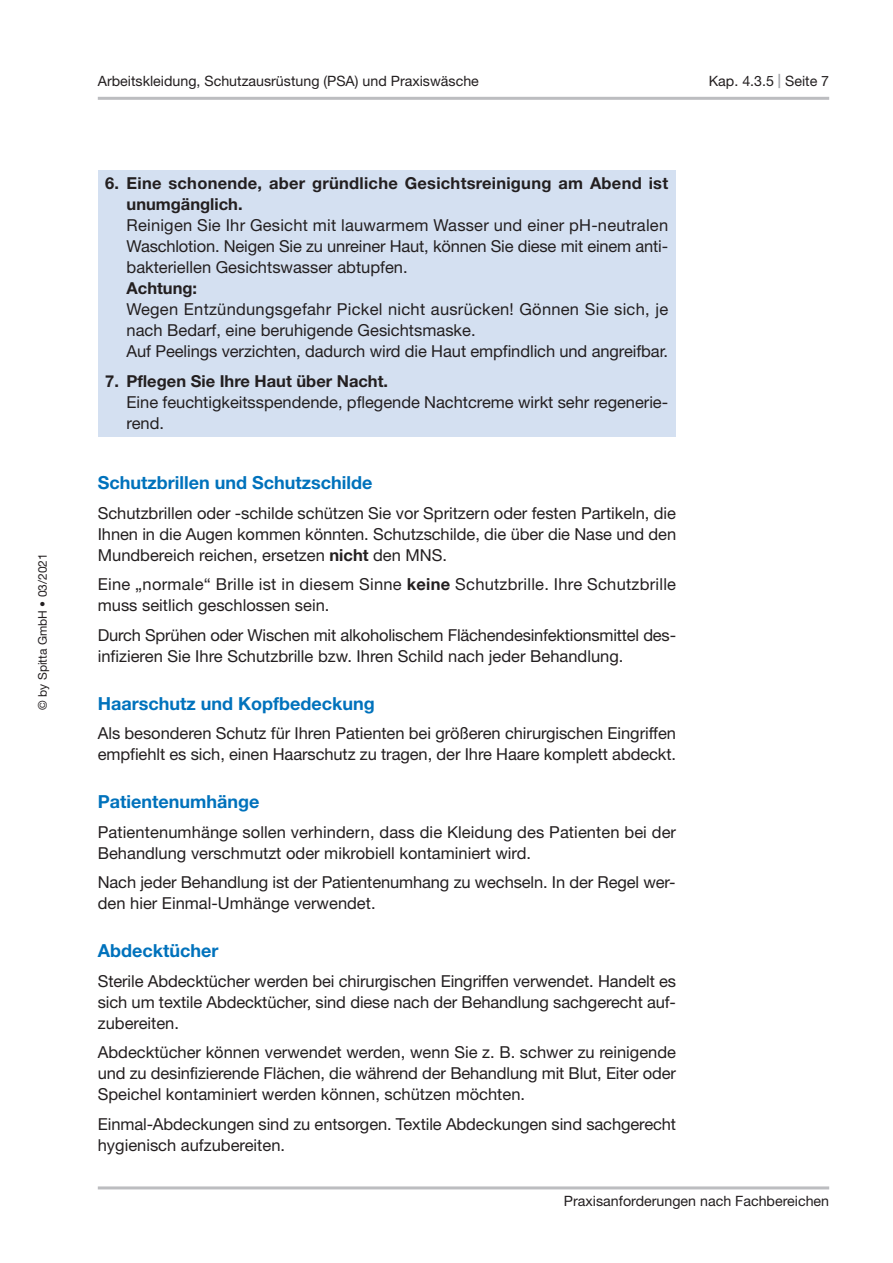
<style>
.page{position:relative;width:893px;height:1263px;background:#fff}
.page>*{position:absolute;margin:0;border:0;box-sizing:border-box;transform-origin:0 0}
.t1{font:700 18px "Helvetica Neue LT Pro";color:#0072bc}
.t2{font:16.5px/21px "Helvetica Neue";color:#231f20}
.t3{font:700 16.5px/21px "Helvetica Neue LT Pro";letter-spacing:.015em;color:#231f20}
.t4{font:14.25px "Helvetica Neue";color:#231f20}
.t5{font:12px "Helvetica Neue";color:#231f20}
.s1{font-weight:700;color:#a8a9ad}
.s2{font-weight:700}
</style>
<div class="page">
<hr style="left:98px;top:97px;width:731px;height:3px;background:#bcbdc0">
<hr style="left:98px;top:1186px;width:731px;height:3px;background:#bcbdc0">
<div style="left:98px;top:170px;width:578px;height:267px;background:#d4e0f1"></div>
<p class="t5" style="left:38px;top:709px;width:158px;rotate:-90deg">© by Spitta GmbH • 03/2021</p>
<p class="t4" style="left:98px;top:76px;width:383px">Arbeitskleidung, Schutzausrüstung (PSA) und Praxiswäsche</p>
<p class="t4" style="left:709px;top:76px;width:122px">Kap. 4.3.5 <span class="s1">|</span> Seite 7</p>
<p class="t3" style="left:127px;top:175px;width:543px;text-indent:-21px">6. Eine schonende, aber gründliche Gesichtsreinigung am Abend ist unumgänglich.</p>
<p class="t2" style="left:127px;top:217px;width:543px;text-align:justify">Reinigen Sie Ihr Gesicht mit lauwarmem Wasser und einer pH-neutralen Waschlotion. Neigen Sie zu unreiner Haut, können Sie diese mit einem anti&shy;bakteriellen Gesichtswasser abtupfen.</p>
<p class="t3" style="left:127px;top:280px;width:72px">Achtung:</p>
<p class="t2" style="left:127px;top:301px;width:543px">Wegen Entzündungsgefahr Pickel nicht ausrücken! Gönnen Sie sich, je nach Bedarf, eine beruhigende Gesichtsmaske.<br>Auf Peelings verzichten, dadurch wird die Haut empfindlich und angreifbar.</p>
<p class="t3" style="left:105px;top:372px;width:284px">7. Pflegen Sie Ihre Haut über Nacht.</p>
<p class="t2" style="left:127px;top:393px;width:543px">Eine feuchtigkeitsspendende, pflegende Nachtcreme wirkt sehr regenerie&shy;rend.</p>
<p class="t1" style="left:98px;top:476px;width:276px">Schutzbrillen und Schutzschilde</p>
<p class="t2" style="left:98px;top:504px;width:580px;text-align:justify">Schutzbrillen oder -schilde schützen Sie vor Spritzern oder festen Partikeln, die Ihnen in die Augen kommen könnten. Schutzschilde, die über die Nase und den Mundbereich reichen, ersetzen <span class="s2">nicht</span> den MNS.</p>
<p class="t2" style="left:98px;top:575px;width:580px">Eine „normale“ Brille ist in diesem Sinne <span class="s2">keine</span> Schutzbrille. Ihre Schutzbrille muss seitlich geschlossen sein.</p>
<p class="t2" style="left:98px;top:626px;width:580px">Durch Sprühen oder Wischen mit alkoholischem Flächendesinfektionsmittel des&shy;infizieren Sie Ihre Schutzbrille bzw. Ihren Schild nach jeder Behandlung.</p>
<p class="t1" style="left:98px;top:697px;width:279px">Haarschutz und Kopfbedeckung</p>
<p class="t2" style="left:98px;top:724px;width:580px">Als besonderen Schutz für Ihren Patienten bei größeren chirurgischen Eingriffen empfiehlt es sich, einen Haarschutz zu tragen, der Ihre Haare komplett abdeckt.</p>
<p class="t1" style="left:98px;top:795px;width:163px">Patientenumhänge</p>
<p class="t2" style="left:98px;top:823px;width:580px">Patientenumhänge sollen verhindern, dass die Kleidung des Patienten bei der<br>Behandlung verschmutzt oder mikrobiell kontaminiert wird.</p>
<p class="t2" style="left:98px;top:873px;width:579px">Nach jeder Behandlung ist der Patientenumhang zu wechseln. In der Regel wer&shy;den hier Einmal-Umhänge verwendet.</p>
<p class="t1" style="left:98px;top:944px;width:122px">Abdecktücher</p>
<p class="t2" style="left:98px;top:972px;width:580px;text-align:justify">Sterile Abdecktücher werden bei chirurgischen Eingriffen verwendet. Handelt es sich um textile Abdecktücher, sind diese nach der Behandlung sachgerecht auf&shy;zubereiten.</p>
<p class="t2" style="left:98px;top:1043px;width:580px;text-align:justify">Abdecktücher können verwendet werden, wenn Sie z. B. schwer zu reinigende und zu desinfizierende Flächen, die während der Behandlung mit Blut, Eiter oder Speichel kontaminiert werden können, schützen möchten.</p>
<p class="t2" style="left:98px;top:1115px;width:580px">Einmal-Abdeckungen sind zu entsorgen. Textile Abdeckungen sind sachgerecht hygienisch aufzubereiten.</p>
<p class="t4" style="left:564px;top:1196px;width:267px">Praxisanforderungen nach Fachbereichen</p>
</div>
